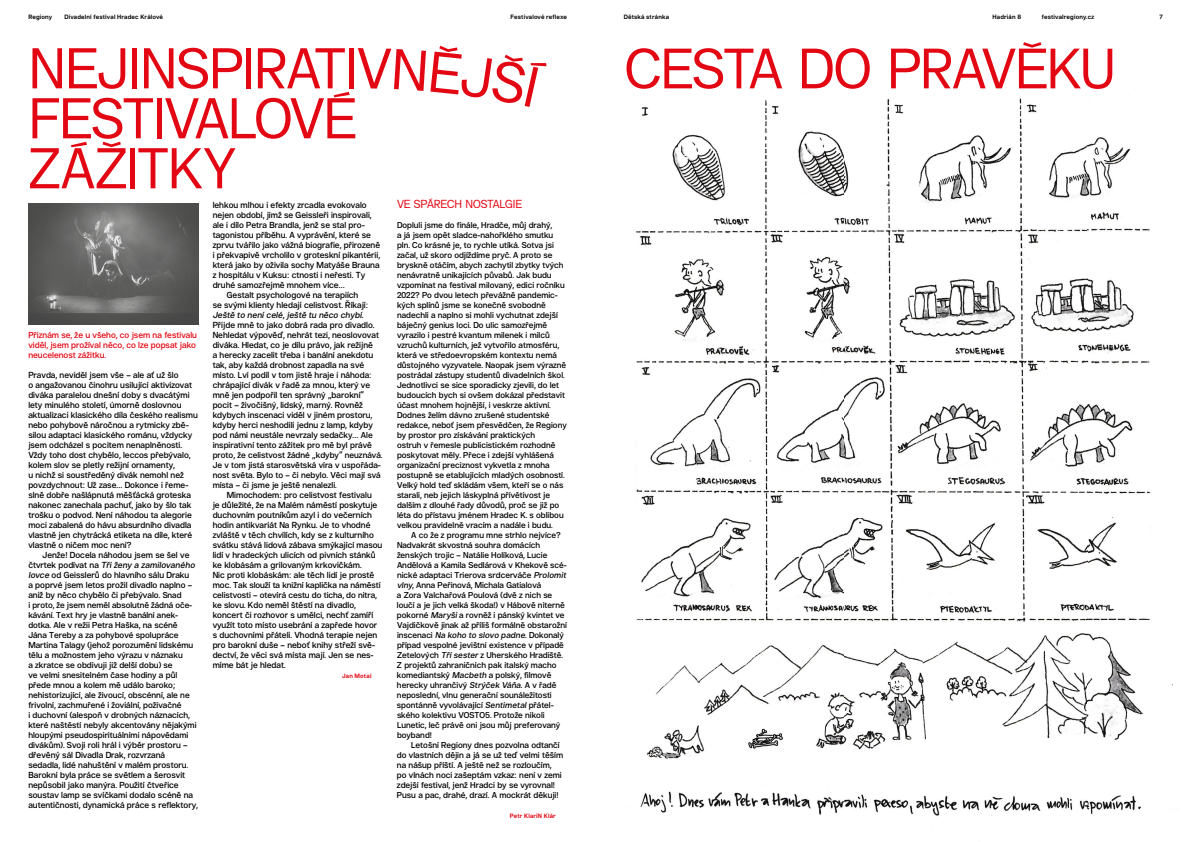
<style>
.page{position:relative;width:1191px;height:842px;background:#fff}
.page>*{position:absolute;margin:0;border:0;box-sizing:border-box;transform-origin:0 0}
.t1{font:59px/50px "Farbe Grotesk REGIONY";letter-spacing:-.025em;color:#e30613;text-align:justify}
.t2{font:58.4px "Farbe Grotesk REGIONY";letter-spacing:-.03em;color:#e30613}
.t3{font:12px "Farbe Grotesk REGIONY";letter-spacing:-.01em;color:#e30613}
.t4{font:9px/10px "Farbe Grotesk";color:#000}
.t5{font:9px/10px "Farbe Grotesk";color:#e30613;text-align:justify}
.t6{font:italic 9px "Farbe Grotesk";color:#000}
.t7{font:8.8px/10px "Farbe Grotesk";color:#000}
.t8{font:8.7px/10px "Farbe Grotesk";color:#000}
.t9{font:500 6.4px "Farbe Grotesk";letter-spacing:.025em;color:#000}
.t10{font:500 6.4px "Farbe Grotesk";letter-spacing:.025em;color:#e30613}
.s1{font-style:italic}
.s2{font-size:8.7px}
.s3{font-size:9px}
.s4{font-size:8.8px}
.s5{font-style:normal}
</style>
<div class="page">
<img style="left:28px;top:203px;width:170px;height:122px">
<img style="left:636px;top:98px;width:537px;height:718px">
<p class="t9" style="left:28px;top:13px;width:25px">Regiony</p>
<p class="t9" style="left:64px;top:13px;width:100px">Divadelní festival Hradec Králové</p>
<p class="t9" style="left:510px;top:13px;width:58px">Festivalové reflexe</p>
<h1 class="t1" style="left:28px;top:46px;width:331px">NEJINSPIRATI FESTIVALOVÉ ZÁŽITKY</h1>
<p class="t5" style="left:28px;top:330px;width:170px">Přiznám se, že u všeho, co jsem na festivalu viděl, jsem prožíval něco, co lze popsat jako neucelenost zážitku.</p>
<p class="t4" style="left:28px;top:370px;width:171px">Pravda, neviděl jsem vše – ale ať už šlo<br>o angažovanou činohru usilující aktivizovat diváka paralelou dnešní doby s dvacátými lety minulého století, úmorně doslovnou aktualizaci klasického díla českého realismu nebo pohybově náročnou a rytmicky zbě&shy;silou adaptaci klasického románu, vždycky jsem odcházel s pocitem nenaplněnosti.<br>Vždy toho dost chybělo, leccos přebývalo, kolem slov se pletly režijní ornamenty,<br>u nichž si soustředěný divák nemohl než povzdychnout: Už zase… Dokonce i řeme&shy;slně dobře našlápnutá měšťácká groteska nakonec zanechala pachuť, jako by šlo tak trošku o podvod. Není náhodou ta alegorie moci zabalená do hávu absurdního divadla vlastně jen chytrácká etiketa na díle, které vlastně o ničem moc není?</p>
<p class="t4" style="left:28px;top:550px;width:170px;text-indent:14px">Jenže! Docela náhodou jsem se šel ve čtv rt e k p o d ívat n a <span class="s1">Tři ženy a zamilovaného lovce</span> od Geisslerů do hlavního sálu Draku<br>a poprvé jsem letos prožil divadlo naplno – aniž by něco chybělo či přebývalo. <span class="s2">Snad</span></p>
<p class="t8" style="left:28px;top:600px;width:165px">i proto, že jsem neměl absolutně žádná oče&shy;kávání. Text hry je vlastně banální anek-</p>
<p class="t7" style="left:28px;top:620px;width:170px"><span class="s2">dotka</span><span class="s3">.</span> Ale v režii Petra Haška, na scéně Jána Tereby a za pohybové spolupráce Martina Talagy (jehož porozumění lidskému tělu a možnostem jeho výrazu v náznaku<br>a zkratce se obdivuji již delší dobu) se<br>ve velmi snesitelném čase hodiny a půl přede mnou a kolem mě událo baroko; nehistorizující, ale živoucí, obscénní, ale ne frivolní, zachmuřené i žoviální, poživačné<br>i duchovní (alespoň v drobných náznacích, které naštěstí nebyly akcentovány nějakými hloupými pseudospirituálními nápovědami</p>
<p class="t4" style="left:28px;top:740px;width:171px"><span class="s4">divákům).</span> Svoji roli hrál i výběr prostoru – dřevěný sál Divadla Drak, rozvrzaná sedadla, lidé nahuštění v malém prostoru.<br>Barokní byla práce se světlem a šerosvit nepůsobil jako manýra. Použití čtveřice soustav lamp se svíčkami dodalo scéně na autentičnosti, dynamická práce s reflektory,</p>
<p class="t4" style="left:213px;top:200px;width:156px">lehkou mlhou i efekty zrcadla evokovalo</p>
<p class="t4" style="left:213px;top:210px;width:160px">nejen období, jímž se Geissleři inspirovali,</p>
<p class="t4" style="left:213px;top:220px;width:154px">ale i dílo Petra Brandla, jenž se stal pro-</p>
<p class="t4" style="left:213px;top:230px;width:160px">tagonistou příběhu. A vyprávění, které se</p>
<p class="t4" style="left:213px;top:240px;width:169px">zprvu tvářilo jako vážná biografie, přirozeně</p>
<p class="t4" style="left:213px;top:250px;width:169px">i překvapivě vrcholilo v groteskní pikantérii,</p>
<p class="t4" style="left:213px;top:260px;width:168px">která jako by oživila sochy Matyáše Brauna</p>
<p class="t4" style="left:213px;top:270px;width:154px">z hospitálu v Kuksu: ctnosti i neřesti. Ty</p>
<p class="t4" style="left:213px;top:280px;width:133px">druhé samozřejmě mnohem více…</p>
<p class="t4" style="left:227px;top:290px;width:133px">Gestalt psychologové na terapiích</p>
<p class="t4" style="left:213px;top:300px;width:157px">se svými klienty hledají celistvost. Říkají:</p>
<p class="t6" style="left:213px;top:310px;width:152px">Ještě to není celé, ještě tu něco chybí<span class="s5">.</span></p>
<p class="t4" style="left:213px;top:320px;width:163px">Přijde mně to jako dobrá rada pro divadlo.</p>
<p class="t4" style="left:213px;top:330px;width:168px">Nehledat výpověď, nehrát tezi, neoslovovat</p>
<p class="t4" style="left:213px;top:340px;width:162px">diváka. Hledat, co je dílu právo, jak režijně</p>
<p class="t4" style="left:213px;top:350px;width:162px">a herecky zacelit třeba i banální anekdotu</p>
<p class="t4" style="left:213px;top:360px;width:153px">tak, aby každá drobnost zapadla na své</p>
<p class="t4" style="left:213px;top:370px;width:160px">místo. Lví podíl v tom jistě hraje i náhoda:</p>
<p class="t4" style="left:213px;top:380px;width:159px">chrápající divák v řadě za mnou, který ve</p>
<p class="t4" style="left:213px;top:390px;width:153px">mně jen podpořil ten správný „barokní“</p>
<p class="t4" style="left:213px;top:400px;width:152px">pocit – živočišný, lidský, marný. Rovněž</p>
<p class="t4" style="left:213px;top:410px;width:161px">kdybych inscenaci viděl v jiném prostoru,</p>
<p class="t4" style="left:213px;top:420px;width:162px">kdyby herci neshodili jednu z lamp, kdyby</p>
<p class="t4" style="left:213px;top:430px;width:162px">pod námi neustále nevrzaly sedačky… <span class="s4">Ale</span></p>
<p class="t7" style="left:213px;top:440px;width:171px">inspirativní tento zážitek pro mě byl právě proto, že celistvost žádné „kdyby“ neuznává.<br>Je v tom jistá starosvětská víra v uspořáda&shy;nost světa. Bylo to – či nebylo. Věci mají svá místa – či jsme je ještě nenalezli.</p>
<p class="t4" style="left:213px;top:490px;width:171px;text-indent:14px">Mimochodem: pro celistvost festivalu<br>je důležité, že na Malém náměstí poskytuje duchovním poutníkům azyl i do večerních hodin antikvariát Na Rynku. Je to vhodné zvláště v těch chvílích, kdy se z kulturního svátku stává lidová zábava smýkající masou lidí v hradeckých ulicích od pivních stánků ke klobásám a grilovaným krkovičkám.<br>Nic proti klobáskám: ale těch lidí je prostě</p>
<p class="t7" style="left:213px;top:580px;width:169px"><span class="s3">moc.</span> Tak slouží ta knižní kaplička na náměstí celistvosti – otevírá cestu do ticha, do nitra,</p>
<p class="t4" style="left:213px;top:600px;width:166px"><span class="s4">ke slovu.</span> Kdo neměl štěstí na divadlo, koncert či rozhovor s umělci, nechť zamíří využít toto místo usebrání a zapřede hovor s duchovními přáteli. Vhodná terapie nejen pro barokní duše – neboť knihy střeží svě&shy;dectví, že věci svá místa mají. Jen se nes&shy;míme bát je hledat.</p>
<p class="t10" style="left:342px;top:672px;width:31px">Jan Motal</p>
<h3 class="t3" style="left:397px;top:199px;width:127px">VE SPÁRECH NOSTALGIE</h3>
<p class="t8" style="left:397px;top:220px;width:171px">Dopluli jsme do finále, Hradče, můj drahý,<br>a já jsem opět sladce-nahořklého smutku pln. Co krásné je, to rychle utíká. Sotva jsi začal, už skoro odjíždíme pryč. A proto se bryskně otáčím, abych zachytil zbytky tvých nenávratně unikajících půvabů. Jak budu vzpomínat na festival milovaný, edici ročníku 2022? Po dvou letech převážně pandemic&shy;kých splínů jsme se konečně svobodně nadechli a naplno si mohli vychutnat zdejší báječný genius loci. Do ulic samozřejmě vyrazilo i pestré kvantum milenek i milců vzruchů kulturních, jež vytvořilo atmosféru, která ve středoevropském kontextu nemá důstojného vyzyvatele. Naopak jsem výrazně postrádal zástupy studentů divadelních škol.<br>Jednotlivci se sice sporadicky zjevili, do let budoucích bych si ovšem dokázal představit účast mnohem hojnější, i veskrze aktivní.<br>Dodnes želím dávno zrušené studentské redakce, neboť jsem přesvědčen, že Regiony by prostor pro získávání praktických<br>ostruh v řemesle publicistickém rozhodně poskytovat měly. Přece i zdejší vyhlášená organizační preciznost vykvetla z mnoha postupně se etablujících mladých osobností.<br>Velký hold teď skládám všem, kteří se o nás starali, neb jejich láskyplná přívětivost je dalším z dlouhé řady důvodů, proč se již po léta do přístavu jménem Hradec K. s oblibou velkou pravidelně vracím a nadále i budu.</p>
<p class="t8" style="left:397px;top:530px;width:172px;text-indent:14px">A co že z programu mne strhlo nejvíce?<br>Nadvakrát skvostná souhra domácích ženských trojic – Natálie Holíková, Lucie Andělová a Kamila Sedlárová v Khekově scé&shy;nické adaptaci Trierova srdcerváče <span class="s1">Prolomit vlny</span>, Anna Peřinová, Michala Gatialová<br>a Zora Valchařová Poulová (dvě z nich se loučí a je jich velká škoda!) v Hábově niterně pokorné <span class="s1">Maryši</span> a rovněž i pánský kvintet ve Vajdičkově jinak až příliš formálně obstarožní inscenaci <span class="s1">Na koho to slovo padne</span>. Dokonalý případ vespolné jevištní existence v případě Zetelových <span class="s1">Tří sester</span> z Uherského Hradiště.<br>Z projektů zahraničních pak italský macho komediantský <span class="s1">Macbeth</span> a polský, filmově herecky uhrančivý <span class="s1">Strýček Váňa</span>. A v řadě neposlední, vlnu generační sounáležitosti spontánně vyvolávající <span class="s1">Sentimetal</span> přátel&shy;ského kolektivu VOSTO5. Protože nikoli Lunetic, leč právě oni jsou můj preferovaný boyband!</p>
<p class="t7" style="left:397px;top:740px;width:168px;text-indent:14px">Letošní Regiony dnes pozvolna odtančí do vlastních dějin a já se už teď velmi těším na nášup příští. A ještě než se rozloučím, po vlnách noci zašeptám vzkaz: není v zemi zdejší festival, jenž Hradci by se vyrovnal!<br>Pusu a pac, drahé, drazí. A mockrát děkuji!</p>
<p class="t10" style="left:510px;top:812px;width:47px">Petr KlariN Klár</p>
<p class="t9" style="left:992px;top:13px;width:30px">Hadrián 8</p>
<p class="t9" style="left:1041px;top:13px;width:54px">festivalregiony.cz</p>
<p class="t9" style="left:1159px;top:13px;width:5px">7</p>
<h2 class="t2" style="left:625px;top:42px;width:492px">CESTA DO PRAVĚKU</h2>
<p class="t9" style="left:624px;top:13px;width:47px">Dětská stránka</p>
</div>
